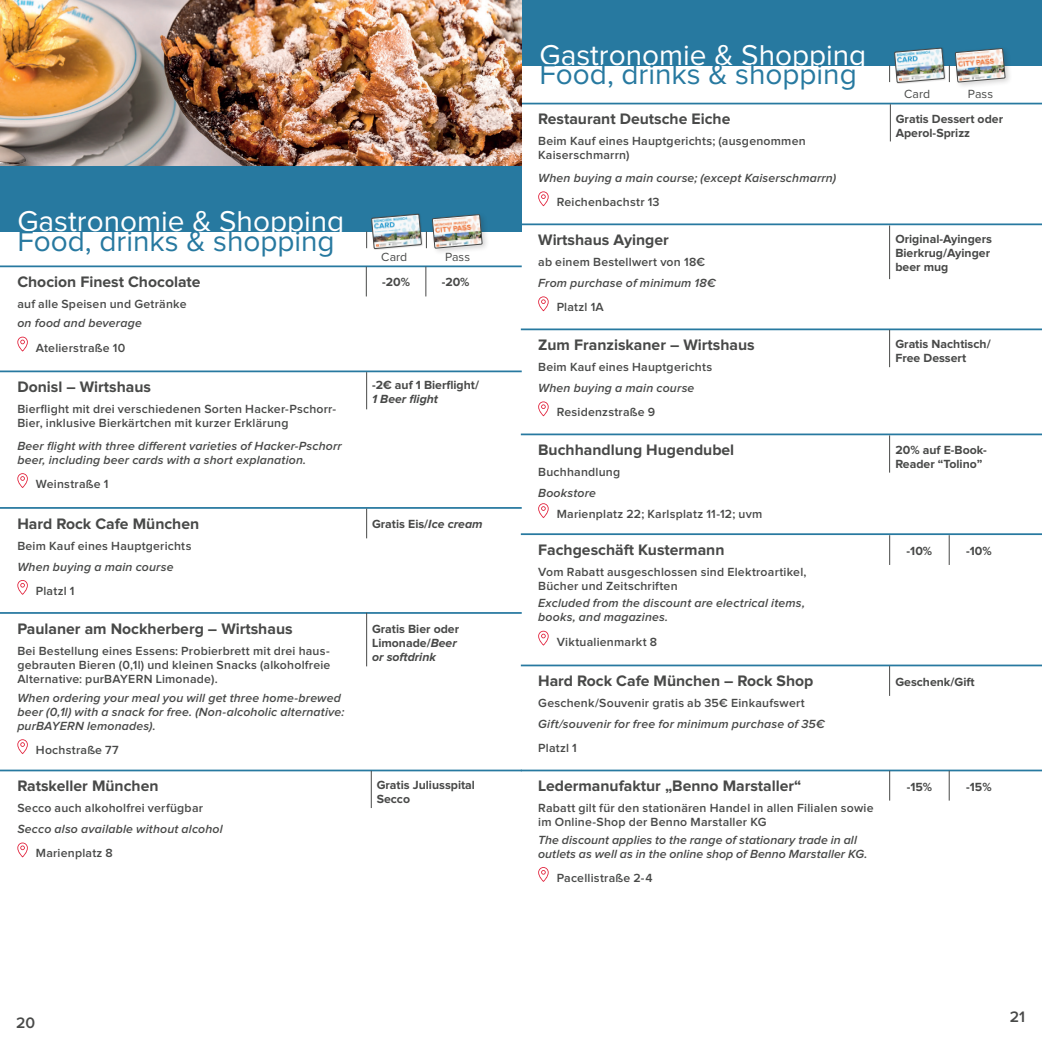
<style>
.page{position:relative;width:1042px;height:1042px;background:#fff}
.page>*{position:absolute;margin:0;border:0;box-sizing:border-box;transform-origin:0 0}
.t1{font:29.75px "Proxima Nova";color:#fff}
.t2{font:29.75px "Proxima Nova";color:#2779a0}
.t3{font:700 15.75px "Proxima Nova";color:#484948}
.t4{font:600 15.75px "Proxima Nova";color:#484948}
.t5{font:600 12.25px/14px "Proxima Nova";letter-spacing:.02em;color:#484948}
.t6{font:italic 600 12.25px/14px "Proxima Nova";letter-spacing:.015em;color:#484948}
.t7{font:700 12.25px/14px "Proxima Nova";color:#484948}
.t8{font:12.25px "Proxima Nova";color:#484948}
.t9{font:italic 700 12.25px "Proxima Nova";color:#484948}
.s1{font-style:italic}
</style>
<div class="page">
<hr style="left:889px;top:535px;width:1px;height:30px;background:#484948">
<hr style="left:949px;top:535px;width:1px;height:30px;background:#484948">
<div style="left:0;top:166px;width:522px;height:66px;background:#2779a0"></div>
<hr style="left:0;top:265px;width:522px;height:2px;background:#2779a0">
<hr style="left:0;top:370px;width:522px;height:2px;background:#2779a0">
<hr style="left:0;top:507px;width:522px;height:2px;background:#2779a0">
<hr style="left:0;top:612px;width:522px;height:2px;background:#2779a0">
<hr style="left:0;top:769px;width:522px;height:2px;background:#2779a0">
<svg style="left:17px;top:337px;width:11px;height:14px"></svg>
<svg style="left:17px;top:473px;width:11px;height:15px"></svg>
<svg style="left:17px;top:580px;width:11px;height:15px"></svg>
<svg style="left:17px;top:739px;width:11px;height:15px"></svg>
<svg style="left:17px;top:842px;width:11px;height:15px"></svg>
<div style="left:522px;top:0;width:520px;height:65px;background:#2779a0"></div>
<hr style="left:521px;top:103px;width:521px;height:1px;background:#2779a0">
<hr style="left:521px;top:223px;width:521px;height:2px;background:#2779a0">
<hr style="left:521px;top:328px;width:521px;height:2px;background:#2779a0">
<hr style="left:521px;top:433px;width:521px;height:2px;background:#2779a0">
<hr style="left:521px;top:533px;width:521px;height:2px;background:#2779a0">
<hr style="left:521px;top:664px;width:521px;height:2px;background:#2779a0">
<hr style="left:521px;top:769px;width:521px;height:2px;background:#2779a0">
<svg style="left:538px;top:191px;width:11px;height:15px"></svg>
<svg style="left:538px;top:296px;width:11px;height:15px"></svg>
<svg style="left:538px;top:401px;width:11px;height:15px"></svg>
<svg style="left:538px;top:503px;width:11px;height:15px"></svg>
<svg style="left:538px;top:631px;width:11px;height:14px"></svg>
<svg style="left:538px;top:867px;width:11px;height:15px"></svg>
<svg style="left:366px;top:267px;width:1px;height:29px"></svg>
<svg style="left:425px;top:267px;width:1px;height:29px"></svg>
<div style="left:952px;top:45px;width:60px;height:44px;background:#231f20;opacity:.2"></div>
<img style="left:889px;top:45px;width:116px;height:44px">
<div style="left:429px;top:211px;width:61px;height:45px;background:#231f20;opacity:.2"></div>
<img style="left:366px;top:211px;width:116px;height:45px">
<img style="left:0;top:0;width:522px;height:166px">
<hr style="left:366px;top:372px;width:1px;height:37px;background:#484948">
<hr style="left:366px;top:508px;width:1px;height:30px;background:#484948">
<hr style="left:366px;top:613px;width:1px;height:53px;background:#484948">
<hr style="left:890px;top:104px;width:1px;height:37px;background:#484948">
<hr style="left:371px;top:771px;width:1px;height:37px;background:#484948">
<hr style="left:889px;top:225px;width:1px;height:54px;background:#484948">
<hr style="left:889px;top:330px;width:1px;height:37px;background:#484948">
<hr style="left:889px;top:435px;width:1px;height:37px;background:#484948">
<hr style="left:889px;top:666px;width:1px;height:30px;background:#484948">
<svg style="left:889px;top:771px;width:1px;height:29px"></svg>
<svg style="left:949px;top:771px;width:1px;height:29px"></svg>
<h1 class="t1" style="left:17px;top:208px;width:328px">Gastronomie &amp; Shopping</h1>
<h1 class="t2" style="left:17px;top:227px;width:319px">Food, drinks &amp; shopping</h1>
<p class="t3" style="left:17px;top:275px;width:185px">Chocion Finest Chocolate</p>
<p class="t5" style="left:17px;top:297px;width:171px">auf alle Speisen und Getränke</p>
<p class="t6" style="left:17px;top:317px;width:126px">on food and beverage</p>
<p class="t5" style="left:36px;top:341px;width:91px">Atelierstraße 10</p>
<p class="t3" style="left:17px;top:380px;width:135px">Donisl – Wirtshaus</p>
<p class="t5" style="left:17px;top:402px;width:320px">Bierflight mit drei verschiedenen Sorten Hacker-Pschorr-<br>Bier, inklusive Bierkärtchen mit kurzer Erklärung</p>
<p class="t6" style="left:17px;top:439px;width:326px">Beer flight with three different varieties of Hacker-Pschorr beer, including beer cards with a short explanation.</p>
<p class="t5" style="left:36px;top:477px;width:74px">Weinstraße 1</p>
<p class="t3" style="left:17px;top:516px;width:183px">Hard Rock Cafe München</p>
<p class="t5" style="left:17px;top:539px;width:176px">Beim Kauf eines Hauptgerichts</p>
<p class="t6" style="left:17px;top:560px;width:158px">When buying a main course</p>
<p class="t5" style="left:36px;top:584px;width:40px">Platzl 1</p>
<p class="t3" style="left:17px;top:621px;width:277px">Paulaner am Nockherberg – Wirtshaus</p>
<p class="t5" style="left:17px;top:644px;width:314px;text-align:justify">Bei Bestellung eines Essens: Probierbrett mit drei haus&shy;gebrauten Bieren (0,1l) und kleinen Snacks (alkoholfreie Alternative: purBAYERN Limonade).</p>
<p class="t6" style="left:17px;top:691px;width:328px">When ordering your meal you will get three home-brewed beer (0,1l) with a snack for free. (Non-alcoholic alternative: purBAYERN lemonades).</p>
<p class="t5" style="left:36px;top:743px;width:84px">Hochstraße 77</p>
<p class="t3" style="left:17px;top:779px;width:143px">Ratskeller München</p>
<p class="t5" style="left:17px;top:801px;width:187px">Secco auch alkoholfrei verfügbar</p>
<p class="t6" style="left:17px;top:822px;width:207px">Secco also available without alcohol</p>
<p class="t5" style="left:36px;top:847px;width:79px">Marienplatz 8</p>
<p class="t8" style="left:381px;top:251px;width:27px">Card</p>
<p class="t8" style="left:445px;top:251px;width:27px">Pass</p>
<p class="t7" style="left:382px;top:276px;width:29px">-20%</p>
<p class="t7" style="left:442px;top:276px;width:29px">-20%</p>
<p class="t7" style="left:372px;top:378px;width:108px">-2€ auf 1 Bierflight/</p>
<p class="t9" style="left:372px;top:393px;width:68px">1 Beer flight</p>
<p class="t7" style="left:372px;top:518px;width:112px">Gratis Eis/<span class="s1">Ice cream</span></p>
<p class="t7" style="left:372px;top:623px;width:89px">Gratis Bier oder<br>Limonade/<span class="s1">Beer or softdrink</span></p>
<p class="t7" style="left:377px;top:778px;width:100px">Gratis Juliusspital<br>Secco</p>
<h1 class="t1" style="left:539px;top:42px;width:328px">Gastronomie &amp; Shopping</h1>
<h1 class="t2" style="left:539px;top:61px;width:319px">Food, drinks &amp; shopping</h1>
<p class="t3" style="left:538px;top:112px;width:194px">Restaurant Deutsche Eiche</p>
<p class="t5" style="left:538px;top:135px;width:269px">Beim Kauf eines Hauptgerichts; (ausgenommen<br>Kaiserschmarrn)</p>
<p class="t6" style="left:538px;top:171px;width:299px">When buying a main course; (except Kaiserschmarrn)</p>
<p class="t5" style="left:557px;top:196px;width:104px">Reichenbachstr 13</p>
<p class="t3" style="left:538px;top:233px;width:132px">Wirtshaus Ayinger</p>
<p class="t5" style="left:538px;top:255px;width:168px">ab einem Bestellwert von 18€</p>
<p class="t6" style="left:538px;top:276px;width:179px">From purchase of minimum 18€</p>
<p class="t5" style="left:557px;top:301px;width:49px">Platzl 1A</p>
<p class="t3" style="left:538px;top:338px;width:218px">Zum Franziskaner – Wirtshaus</p>
<p class="t5" style="left:538px;top:360px;width:176px">Beim Kauf eines Hauptgerichts</p>
<p class="t6" style="left:538px;top:381px;width:158px">When buying a main course</p>
<p class="t5" style="left:557px;top:406px;width:100px">Residenzstraße 9</p>
<p class="t3" style="left:538px;top:443px;width:198px">Buchhandlung Hugendubel</p>
<p class="t5" style="left:538px;top:465px;width:84px">Buchhandlung</p>
<p class="t6" style="left:538px;top:486px;width:59px">Bookstore</p>
<p class="t5" style="left:557px;top:507px;width:207px">Marienplatz 22; Karlsplatz 11-12; uvm</p>
<p class="t3" style="left:538px;top:542px;width:188px">Fachgeschäft Kustermann</p>
<p class="t5" style="left:538px;top:565px;width:270px">Vom Rabatt ausgeschlossen sind Elektroartikel,<br>Bücher und Zeitschriften</p>
<p class="t6" style="left:538px;top:597px;width:268px">Excluded from the discount are electrical items, books, and magazines.</p>
<p class="t5" style="left:557px;top:635px;width:102px">Viktualienmarkt 8</p>
<p class="t3" style="left:538px;top:674px;width:277px">Hard Rock Cafe München – Rock Shop</p>
<p class="t5" style="left:538px;top:696px;width:268px">Geschenk/Souvenir gratis ab 35€ Einkaufswert</p>
<p class="t6" style="left:538px;top:717px;width:288px">Gift/souvenir for free for minimum purchase of 35€</p>
<p class="t5" style="left:538px;top:742px;width:40px">Platzl 1</p>
<p class="t3" style="left:538px;top:779px;width:265px">Ledermanufaktur „Benno Marstaller“</p>
<p class="t5" style="left:538px;top:801px;width:337px">Rabatt gilt für den stationären Handel in allen Filialen sowie im Online-Shop der Benno Marstaller KG</p>
<p class="t6" style="left:538px;top:833px;width:331px">The discount applies to the range of stationary trade in all outlets as well as in the online shop of Benno Marstaller KG.</p>
<p class="t5" style="left:557px;top:871px;width:97px">Pacellistraße 2-4</p>
<p class="t8" style="left:904px;top:88px;width:27px">Card</p>
<p class="t8" style="left:968px;top:88px;width:27px">Pass</p>
<p class="t7" style="left:896px;top:113px;width:109px">Gratis Dessert oder<br>Aperol-Sprizz</p>
<p class="t7" style="left:895px;top:232px;width:98px">Original-Ayingers<br>Bierkrug/Ayinger beer mug</p>
<p class="t7" style="left:895px;top:337px;width:97px">Gratis Nachtisch/<br>Free Dessert</p>
<p class="t7" style="left:895px;top:443px;width:93px">20% auf E-Book-<br>Reader “Tolino”</p>
<p class="t7" style="left:906px;top:544px;width:27px">-10%</p>
<p class="t7" style="left:966px;top:544px;width:27px">-10%</p>
<p class="t7" style="left:895px;top:675px;width:81px">Geschenk/Gift</p>
<p class="t7" style="left:906px;top:780px;width:27px">-15%</p>
<p class="t7" style="left:966px;top:780px;width:27px">-15%</p>
<p class="t4" style="left:16px;top:1015px;width:21px">20</p>
<p class="t4" style="left:1010px;top:1010px;width:17px">21</p>
</div>
